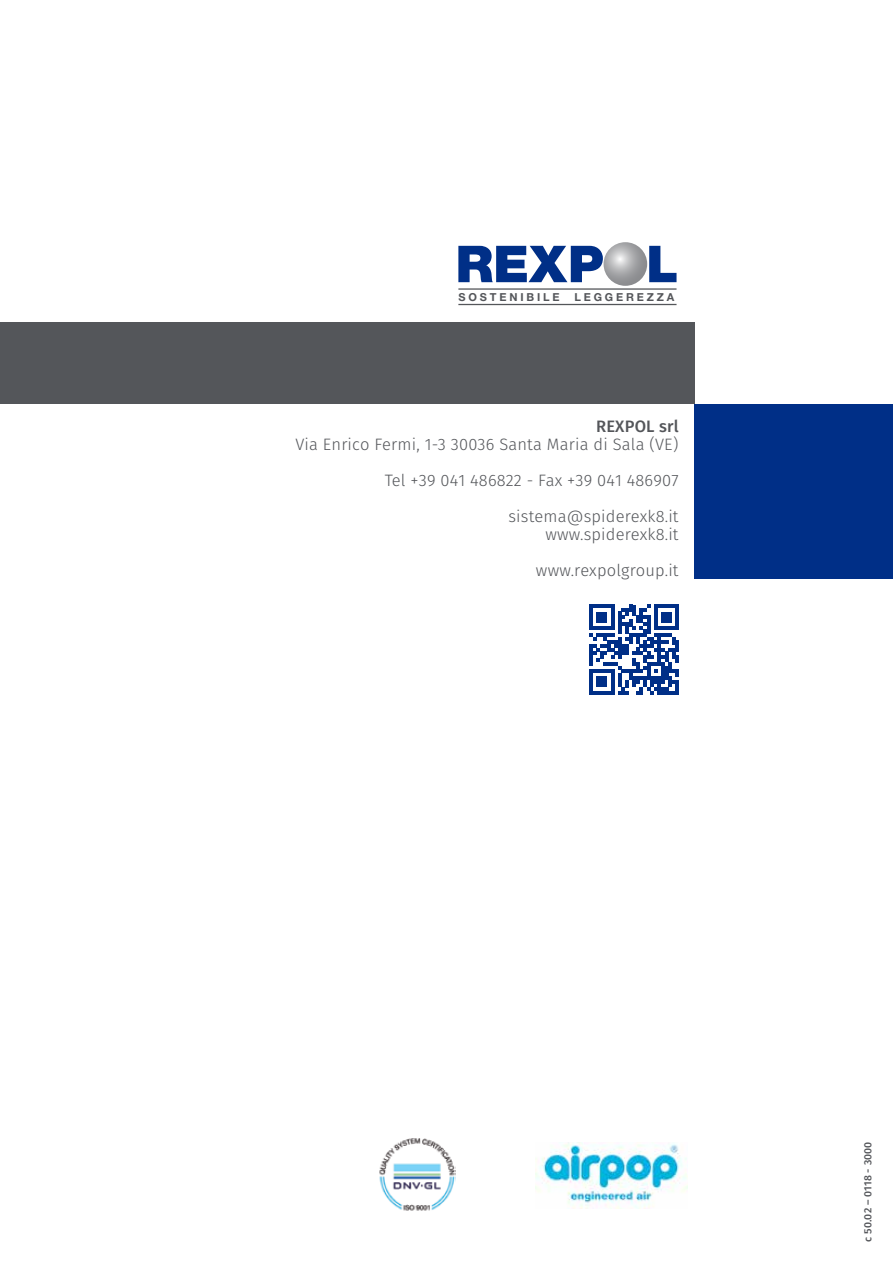
<style>
.page{position:relative;width:893px;height:1263px;background:#fff}
.page>*{position:absolute;margin:0;border:0;box-sizing:border-box;transform-origin:0 0}
.t1{font:300 16.5px/36px "Fira Sans";letter-spacing:.01em;color:#54565a;text-align:right}
.t2{font:500 16.5px "Fira Sans";letter-spacing:.01em;color:#54565a}
.t3{font:700 10.95px "Helvetica Neue LT Pro";letter-spacing:.26em;color:#54565a}
.t4{font:500 10.5px "Fira Sans";letter-spacing:.01em;color:#54565a}
</style>
<div class="page">
<svg style="left:589px;top:605px;width:90px;height:89px"></svg>
<div style="left:0;top:323px;width:695px;height:81px;background:#54565a"></div>
<div style="left:695px;top:404px;width:198px;height:174px;background:#002f87"></div>
<svg style="left:458px;top:246px;width:145px;height:36px"></svg>
<svg style="left:649px;top:246px;width:27px;height:36px"></svg>
<svg style="left:604px;top:242px;width:43px;height:44px"></svg>
<hr style="left:458px;top:288px;width:218px;height:2px;background:#54565a">
<hr style="left:458px;top:304px;width:218px;height:1px;background:#54565a">
<img style="left:379px;top:1138px;width:76px;height:73px">
<img style="left:535px;top:1142px;width:152px;height:67px">
<p class="t3" style="left:458px;top:290px;width:103px">SOSTENIBILE</p>
<p class="t3" style="left:574px;top:290px;width:102px">LEGGEREZZA</p>
<p class="t2" style="left:596px;top:413px;width:84px">REXPOL srl</p>
<p class="t1" style="left:295px;top:426px;width:385px">Via Enrico Fermi, 1-3 30036 Santa Maria di Sala (VE)<br>Tel +39 041 486822 - Fax +39 041 486907 sistema@spiderexk8.it</p>
<p class="t1" style="left:536px;top:516px;width:144px;text-align:center">www.spiderexk8.it www.rexpolgroup.it</p>
<p class="t4" style="left:859px;top:1242px;width:102px;rotate:-90deg">c 50.02 – 0118 - 3000</p>
</div>
